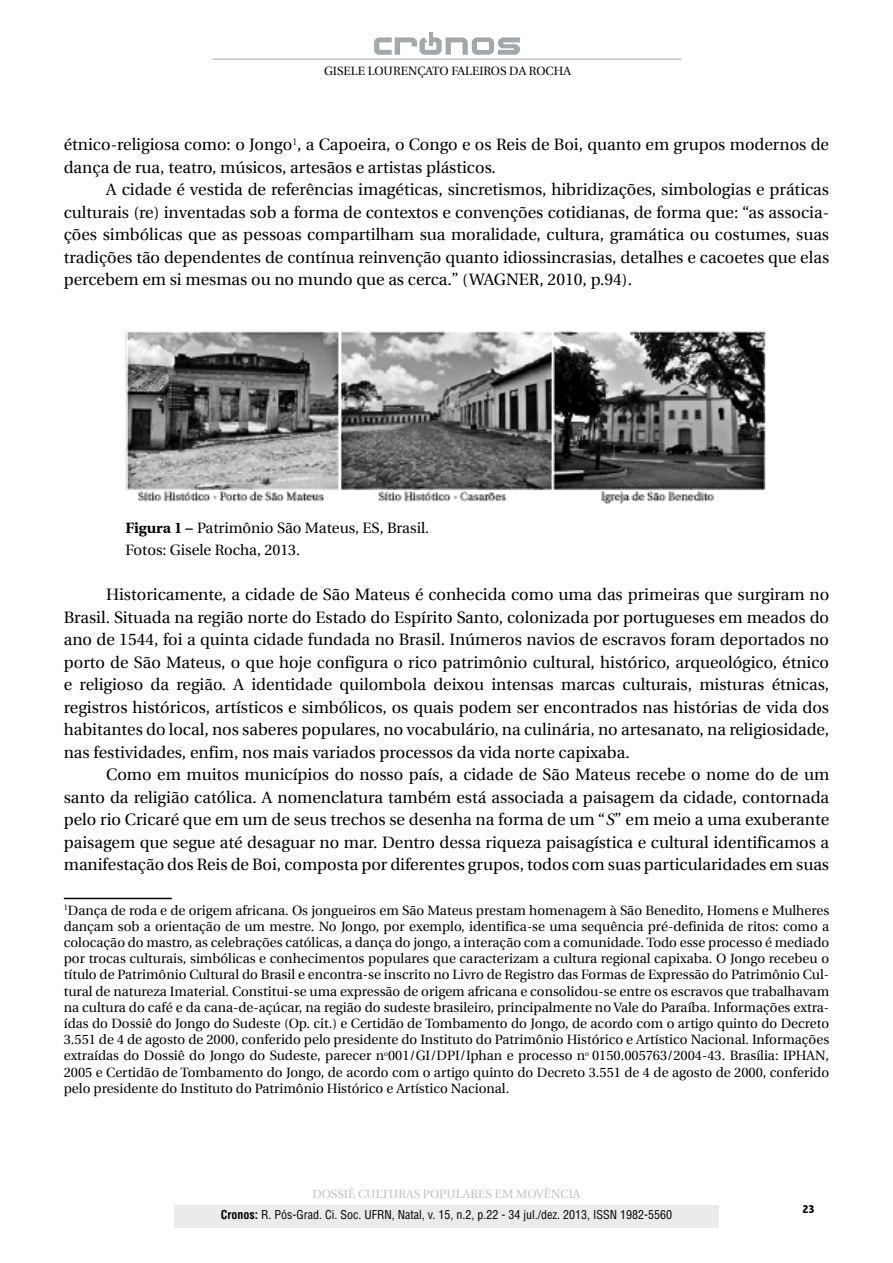
<style>
.page{position:relative;width:893px;height:1263px;background:#fff}
.page>*{position:absolute;margin:0;border:0;box-sizing:border-box;transform-origin:0 0}
.t1{font:16.5px/22.5px "Utopia";color:#000;text-align:justify}
.t2{font:15px/22.5px "Utopia";color:#000}
.t3{font:13.5px/16.2px "Utopia";color:#000;text-align:justify}
.t4{font:condensed 12px "Helvetica LT Std";color:#000}
.t5{font:12px "Utopia";color:#c0c2c4}
.t6{font:12px "Utopia";color:#000}
.t7{font:800 condensed 12px "Abadi";color:#000}
.s1{font-weight:700}
.s2{font-style:italic}
</style>
<div class="page">
<hr style="left:213px;top:59px;width:468px;height:1px;background:#a2a9ac">
<div style="left:472px;top:37px;width:22px;height:18px;background:#a2a9ac;border-radius:5px"></div>
<svg style="left:374px;top:32px;width:94px;height:23px"></svg>
<svg style="left:498px;top:37px;width:22px;height:18px"></svg>
<div style="left:477px;top:42px;width:12px;height:8px;background:#fff"></div>
<div style="left:174px;top:1205px;width:545px;height:22px;background:#ebebec"></div>
<hr style="left:64px;top:898px;width:108px;height:1px;background:#000">
<img style="left:126px;top:331px;width:640px;height:173px">
<p class="t6" style="left:324px;top:64px;width:248px">GISELE LOURENÇATO FALEIROS DA ROCHA</p>
<p class="t1" style="left:64px;top:133px;width:767px">étnico-religiosa como: o Jongo<sup>1</sup>, a Capoeira, o Congo e os Reis de Boi, quanto em grupos modernos de dança de rua, teatro, músicos, artesãos e artistas plásticos.</p>
<p class="t1" style="left:64px;top:178px;width:767px;text-indent:43px">A cidade é vestida de referências imagéticas, sincretismos, hibridizações, simbologias e práticas culturais (re) inventadas sob a forma de contextos e convenções cotidianas, de forma que: “as associa&shy;ções simbólicas que as pessoas compartilham sua moralidade, cultura, gramática ou costumes, suas tradições tão dependentes de contínua reinvenção quanto idiossincrasias, detalhes e cacoetes que elas percebem em si mesmas ou no mundo que as cerca.” (WAGNER, 2010, p.94).</p>
<p class="t2" style="left:125px;top:516px;width:305px"><span class="s1">Figura 1 –</span> Patrimônio São Mateus, ES, Brasil.<br>Fotos: Gisele Rocha, 2013.</p>
<p class="t1" style="left:64px;top:583px;width:767px;text-indent:43px">Historicamente, a cidade de São Mateus é conhecida como uma das primeiras que surgiram no Brasil. Situada na região norte do Estado do Espírito Santo, colonizada por portugueses em meados do ano de 1544, foi a quinta cidade fundada no Brasil. Inúmeros navios de escravos foram deportados no porto de São Mateus, o que hoje configura o rico patrimônio cultural, histórico, arqueológico, étnico e religioso da região. A identidade quilombola deixou intensas marcas culturais, misturas étnicas, registros históricos, artísticos e simbólicos, os quais podem ser encontrados nas histórias de vida dos habitantes do local, nos saberes populares, no vocabulário, na culinária, no artesanato, na religiosidade, nas festividades, enfim, nos mais variados processos da vida norte capixaba.</p>
<p class="t1" style="left:64px;top:764px;width:767px;text-indent:43px">Como em muitos municípios do nosso país, a cidade de São Mateus recebe o nome do de um santo da religião católica. A nomenclatura também está associada a paisagem da cidade, contornada pelo rio Cricaré que em um de seus trechos se desenha na forma de um “<span class="s2">S</span>” em meio a uma exuberante paisagem que segue até desaguar no mar. Dentro dessa riqueza paisagística e cultural identificamos a manifestação dos Reis de Boi, composta por diferentes grupos, todos com suas particularidades em suas</p>
<p class="t3" style="left:64px;top:902px;width:767px"><sup>1</sup>Dança de roda e de origem africana. Os jongueiros em São Mateus prestam homenagem à São Benedito, Homens e Mulheres dançam sob a orientação de um mestre. No Jongo, por exemplo, identifica-se uma sequência pré-definida de ritos: como a colocação do mastro, as celebrações católicas, a dança do jongo, a interação com a comunidade. Todo esse processo é mediado por trocas culturais, simbólicas e conhecimentos populares que caracterizam a cultura regional capixaba. O Jongo recebeu o título de Patrimônio Cultural do Brasil e encontra-se inscrito no Livro de Registro das Formas de Expressão do Patrimônio Cul&shy;tural de natureza Imaterial. Constitui-se uma expressão de origem africana e consolidou-se entre os escravos que trabalhavam na cultura do café e da cana-de-açúcar, na região do sudeste brasileiro, principalmente no Vale do Paraíba. Informações extra&shy;ídas do Dossiê do Jongo do Sudeste (Op. cit.) e Certidão de Tombamento do Jongo, de acordo com o artigo quinto do Decreto 3.551 de 4 de agosto de 2000, conferido pelo presidente do Instituto do Patrimônio Histórico e Artístico Nacional. Informações extraídas do Dossiê do Jongo do Sudeste, parecer n<sup>o</sup>001/GI/DPI/Iphan e processo n<sup>o</sup> 0150.005763/2004-43. Brasília: IPHAN, 2005 e Certidão de Tombamento do Jongo, de acordo com o artigo quinto do Decreto 3.551 de 4 de agosto de 2000, conferido pelo presidente do Instituto do Patrimônio Histórico e Artístico Nacional.</p>
<p class="t5" style="left:312px;top:1187px;width:270px">DOSSIÊ CULTURAS POPULARES EM MOVÊNCIA</p>
<p class="t4" style="left:221px;top:1207px;width:453px"><span class="s1">Cronos:</span> R. Pós-Grad. Ci. Soc. UFRN, Natal, v. 15, n.2, p.22 - 34 jul./dez. 2013, ISSN 1982-5560</p>
<p class="t7" style="left:802px;top:1202px;width:14px">23</p>
</div>
